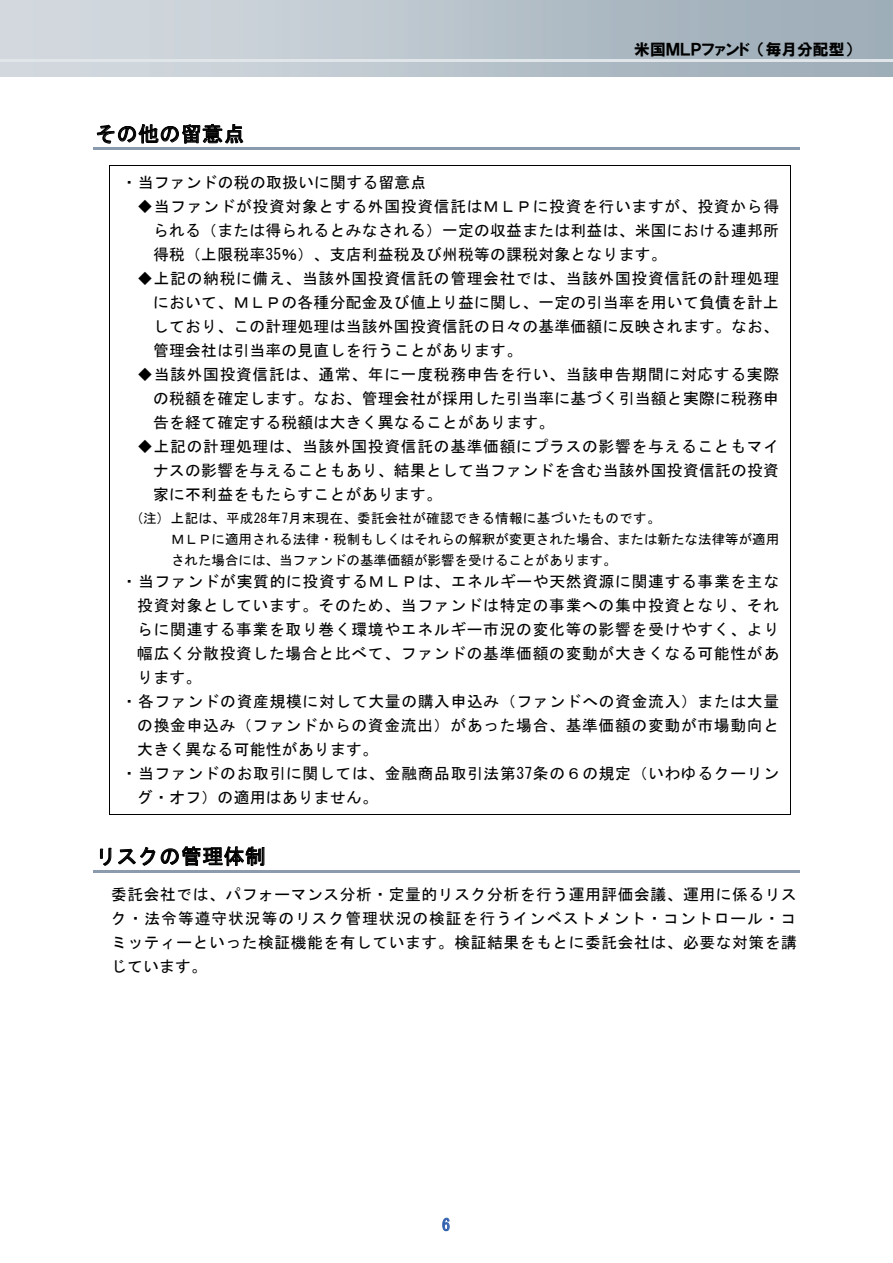
<style>
.page{position:relative;width:893px;height:1263px;background:#fff}
.page>*{position:absolute;margin:0;border:0;box-sizing:border-box;transform-origin:0 0}
.t1{font:21px "MS Gothic";letter-spacing:.02em;color:#000}
.t2{font:16.5px "MS Gothic";color:#3362ae}
.t3{font:15.75px/24px "MS Gothic";letter-spacing:.04em;color:#000;text-align:justify}
.t4{font:15.75px "MS Gothic";letter-spacing:.015em;color:#000}
.t5{font:15.75px "HGP Soei Kakugothic UB";color:#000}
.t6{font:13.5px/21px "MS Gothic";color:#000}
.t7{font:13.5px "MS Gothic";letter-spacing:.02em;color:#000}
</style>
<div class="page">
<hr style="left:0;top:60px;width:893px;height:2px;background:#dfe5e9">
<svg style="left:442px;top:1218px;width:8px;height:13px"></svg>
<hr style="left:93px;top:148px;width:706px;height:2px;background:#8b9bae">
<svg style="left:97px;top:124px;width:146px;height:42px"></svg>
<hr style="left:110px;top:165px;width:681px;height:1px;background:#000">
<hr style="left:110px;top:166px;width:1px;height:648px;background:#000">
<hr style="left:110px;top:814px;width:681px;height:1px;background:#000">
<hr style="left:791px;top:166px;width:1px;height:648px;background:#000">
<svg style="left:100px;top:848px;width:11px;height:18px"></svg>
<svg style="left:118px;top:847px;width:37px;height:19px"></svg>
<svg style="left:161px;top:846px;width:103px;height:20px"></svg>
<hr style="left:93px;top:870px;width:706px;height:2px;background:#8b9bae">
<p class="t5" style="left:634px;top:41px;width:117px">米国ＭＬＰファンド</p>
<p class="t5" style="left:758px;top:41px;width:96px">（毎月分配型(</p>
<h1 class="t1" style="left:95px;top:123px;width:151px">その他の留意点</h1>
<p class="t4" style="left:122px;top:174px;width:306px">・当ファンドの税の取扱いに関する留意点</p>
<p class="t3" style="left:153px;top:194px;width:628px;text-indent:-16px">◆当ファンドが投資対象とする外国投資信託はＭＬＰに投資を行いますが、投資から得られる（または得られるとみなされる）一定の収益または利益は、米国における連邦所得税（上限税率35％）、支店利益税及び州税等の課税対象となります。</p>
<p class="t3" style="left:153px;top:266px;width:628px;text-indent:-16px">◆上記の納税に備え、当該外国投資信託の管理会社では、当該外国投資信託の計理処理において、ＭＬＰの各種分配金及び値上り益に関し、一定の引当率を用いて負債を計上しており、この計理処理は当該外国投資信託の日々の基準価額に反映されます。なお、管理会社は引当率の見直しを行うことがあります。</p>
<p class="t3" style="left:153px;top:362px;width:628px;text-indent:-16px">◆当該外国投資信託は、通常、年に一度税務申告を行い、当該申告期間に対応する実際の税額を確定します。なお、管理会社が採用した引当率に基づく引当額と実際に税務申告を経て確定する税額は大きく異なることがあります。</p>
<p class="t3" style="left:153px;top:434px;width:628px;text-indent:-16px">◆上記の計理処理は、当該外国投資信託の基準価額にプラスの影響を与えることもマイナスの影響を与えることもあり、結果として当ファンドを含む当該外国投資信託の投資家に不利益をもたらすことがあります。</p>
<p class="t7" style="left:171px;top:511px;width:491px">上記は、平成28年7月末現在、委託会社が確認できる情報に基づいたものです。</p>
<p class="t6" style="left:136px;top:508px;width:29px">注( )</p>
<p class="t6" style="left:171px;top:529px;width:610px">ＭＬＰに適用される法律・税制もしくはそれらの解釈が変更された場合、または新たな法律等が適用された場合には、当ファンドの基準価額が影響を受けることがあります。</p>
<p class="t3" style="left:122px;top:569px;width:659px">・当ファンドが実質的に投資するＭＬＰは、エネルギーや天然資源に関連する事業を主な</p>
<p class="t3" style="left:137px;top:593px;width:643px">投資対象としています。そのため、当ファンドは特定の事業への集中投資となり、それ</p>
<p class="t3" style="left:137px;top:617px;width:643px">らに関連する事業を取り巻く環境やエネルギー市況の変化等の影響を受けやすく、より</p>
<p class="t3" style="left:137px;top:641px;width:643px">幅広く分散投資した場合と比べて、ファンドの基準価額の変動が大きくなる可能性があ</p>
<p class="t3" style="left:137px;top:665px;width:65px">ります。</p>
<p class="t3" style="left:122px;top:689px;width:659px">・各ファンドの資産規模に対して大量の購入申込み（ファンドへの資金流入）または大量</p>
<p class="t3" style="left:137px;top:713px;width:643px">の換金申込み（ファンドからの資金流出）があった場合、基準価額の変動が市場動向と</p>
<p class="t4" style="left:137px;top:741px;width:242px">大きく異なる可能性があります。</p>
<p class="t3" style="left:122px;top:761px;width:659px">・当ファンドのお取引に関しては、金融商品取引法第37条の６の規定（いわゆるクーリン</p>
<p class="t4" style="left:137px;top:789px;width:242px">グ・オフ）の適用はありません。</p>
<h1 class="t1" style="left:95px;top:846px;width:172px">リスクの管理体制</h1>
<p class="t3" style="left:111px;top:883px;width:687px">委託会社では、パフォーマンス分析・定量的リスク分析を行う運用評価会議、運用に係るリスク・法令等遵守状況等のリスク管理状況の検証を行うインベストメント・コントロール・コミッティーといった検証機能を有しています。検証結果をもとに委託会社は、必要な対策を講じています。</p>
<p class="t2" style="left:442px;top:1217px;width:10px">6</p>
</div>
